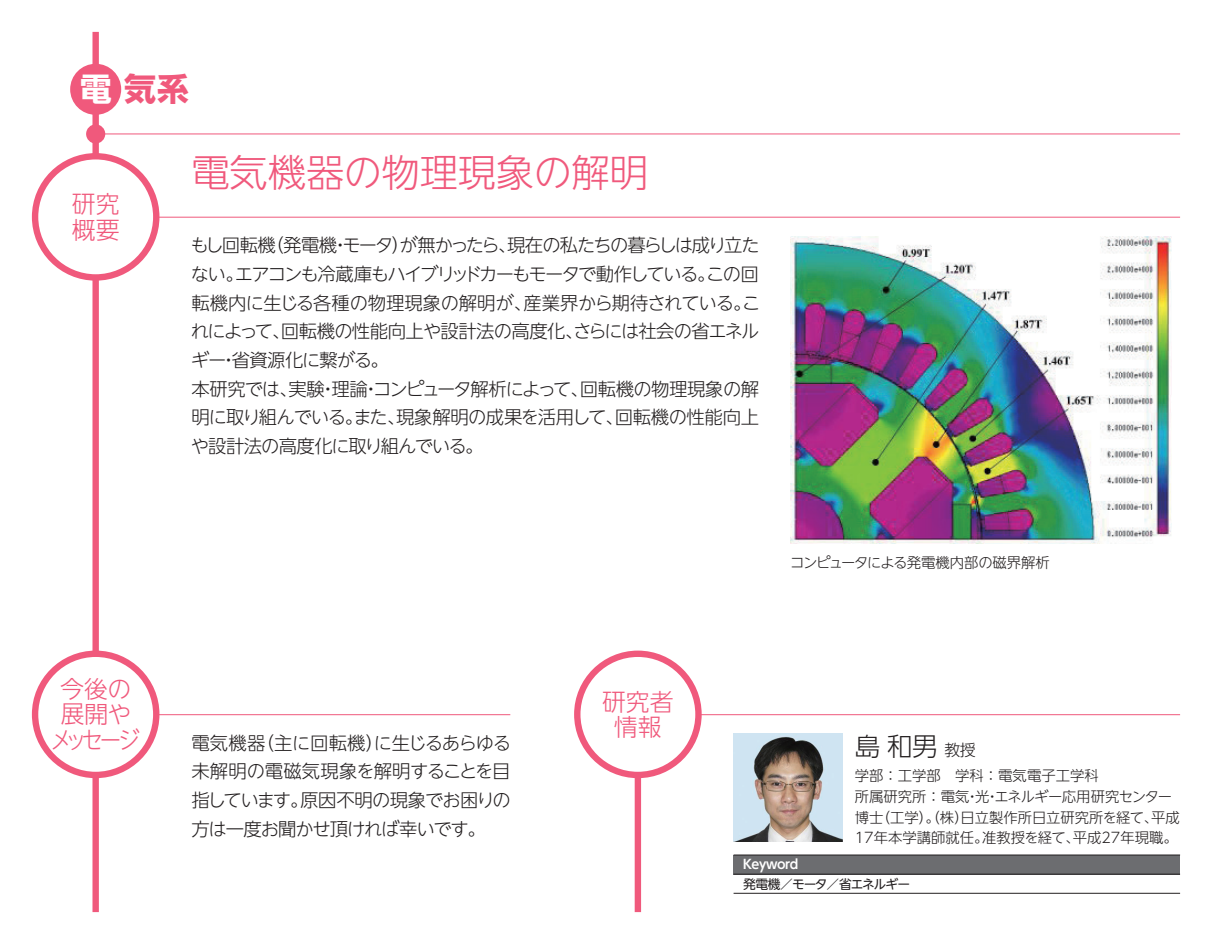
<style>
.page{position:relative;width:1212px;height:944px;background:#fff}
.page>*{position:absolute;margin:0;border:0;box-sizing:border-box;transform-origin:0 0}
.t1{font:300 38.25px "UD Shin Go NT Pr 6 N";color:#f0597c}
.t2{font:700 31.95px "UD Shin Go NT Pr 6 N";color:#f0597c}
.t3{font:300 25.43px "UD Shin Go NT Pr 6 N";color:#231f20}
.t4{font:300 23.85px/25.4px "UD Shin Go NT Pr 6 N";letter-spacing:-.09em;color:#f0597c;text-align:center}
.t5{font:300 23.85px/25.4px "UD Shin Go NT Pr 6 N";color:#f0597c}
.t6{font:300 18.22px/28.8px "UD Shin Go NT Pr 6 N";letter-spacing:-.05em;color:#231f20}
.t7{font:300 18.22px/28.8px "UD Shin Go NT Pr 6 N";letter-spacing:-.03em;color:#231f20}
.t8{font:300 18.22px/28.8px "UD Shin Go NT Pr 6 N";letter-spacing:-.095em;color:#231f20}
.t9{font:300 18.22px "UD Shin Go NT Pr 6 N";letter-spacing:-.005em;color:#231f20}
.t10{font:300 18.22px "UD Shin Go NT Pr 6 N";letter-spacing:-.015em;color:#231f20}
.t11{font:300 15.97px "UD Shin Go NT Pr 6 N";color:#231f20}
.t12{font:300 14.4px/20.7px "UD Shin Go NT Pr 6 N";color:#231f20}
.t13{font:300 14.4px "UD Shin Go NT Pr 6 N";letter-spacing:-.035em;color:#231f20}
.t14{font:12.83px "UD Shin Go NT Pr 6 N";letter-spacing:-.07em;color:#231f20}
.t15{font:700 12.83px "UD Shin Go NT Pr 6 N De";letter-spacing:-.03em;color:#fff}
.s1{color:#fff}
</style>
<div class="page">
<hr style="left:96px;top:134px;width:1084px;height:1px;background:#f0597c">
<div style="left:92px;top:32px;width:7px;height:880px;background:#f0597c"></div>
<div style="left:70px;top:64px;width:51px;height:51px;background:#f0597c;border-radius:50%"></div>
<div style="left:86px;top:124px;width:19px;height:20px;background:#f0597c;border-radius:50%"></div>
<hr style="left:96px;top:217px;width:1084px;height:1px;background:#f0597c">
<hr style="left:96px;top:714px;width:414px;height:1px;background:#f0597c">
<hr style="left:638px;top:714px;width:542px;height:1px;background:#f0597c">
<div style="left:635px;top:676px;width:6px;height:236px;background:#f0597c"></div>
<div style="left:35px;top:156px;width:121px;height:121px;background:#fff;border-radius:50%"></div>
<div style="left:32px;top:153px;width:127px;height:128px;border:6px solid #f0597c;border-radius:50%"></div>
<div style="left:35px;top:654px;width:121px;height:121px;background:#fff;border-radius:50%"></div>
<div style="left:32px;top:651px;width:127px;height:127px;border:6px solid #f0597c;border-radius:50%"></div>
<div style="left:577px;top:654px;width:121px;height:121px;background:#fff;border-radius:50%"></div>
<div style="left:574px;top:651px;width:128px;height:127px;border:6px solid #f0597c;border-radius:50%"></div>
<img style="left:733px;top:733px;width:109px;height:109px">
<img style="left:791px;top:236px;width:380px;height:308px">
<div style="left:733px;top:855px;width:447px;height:19px;background:#6c6d70"></div>
<hr style="left:733px;top:855px;width:447px;height:1px;background:#231f20">
<hr style="left:733px;top:874px;width:447px;height:1px;background:#231f20">
<hr style="left:733px;top:893px;width:447px;height:1px;background:#231f20">
<h2 class="t2" style="left:80px;top:63px;width:111px"><span class="s1">電</span>気系</h2>
<h3 class="t5" style="left:72px;top:191px;width:49px">研究概要</h3>
<h3 class="t4" style="left:50px;top:675px;width:91px">今後の展開やメッセージ</h3>
<h1 class="t1" style="left:191px;top:141px;width:458px">電気機器の物理現象の解明</h1>
<p class="t6" style="left:265px;top:230px;width:496px">（発電機モータが無かったら現在の私たちの暮らしは成り立た</p>
<p class="t6" style="left:392px;top:230px;width:20px">）</p>
<p class="t8" style="left:235px;top:230px;width:525px;text-indent:-45px">もし回転機<br>エアコンも冷蔵庫もハイブリッドカーもモータで動作しているこの回</p>
<p class="t6" style="left:331px;top:230px;width:20px">・</p>
<p class="t6" style="left:498px;top:230px;width:20px">、</p>
<p class="t6" style="left:191px;top:259px;width:55px">ない。</p>
<p class="t6" style="left:697px;top:259px;width:20px">。</p>
<p class="t7" style="left:191px;top:288px;width:570px">転機内に生じる各種の物理現象の解明が、<br>れによって回転機の性能向上や設計法の高度化さらには社会の省エネル</p>
<p class="t6" style="left:523px;top:288px;width:239px">産業界から期待されているこ。</p>
<p class="t6" style="left:191px;top:316px;width:200px;text-indent:81px">、<br>ギー省資源化に繋がる。</p>
<p class="t6" style="left:565px;top:316px;width:20px">、</p>
<p class="t6" style="left:220px;top:345px;width:20px">・</p>
<p class="t6" style="left:288px;top:374px;width:472px">実験理論コンピュータ解析によって回転機の物理現象の解</p>
<p class="t6" style="left:191px;top:374px;width:108px">本研究では、</p>
<p class="t6" style="left:319px;top:374px;width:20px">・</p>
<p class="t6" style="left:362px;top:374px;width:20px">・</p>
<p class="t6" style="left:571px;top:374px;width:20px">、</p>
<p class="t7" style="left:396px;top:402px;width:229px">現象解明の成果を活用して、</p>
<p class="t10" style="left:615px;top:403px;width:146px">回転機の性能向上</p>
<p class="t6" style="left:191px;top:402px;width:215px">明に取り組んでいるまた、</p>
<p class="t6" style="left:191px;top:402px;width:294px;text-indent:154px">。<br>や設計法の高度化に取り組んでいる。</p>
<p class="t13" style="left:790px;top:550px;width:261px">コンピュータによる発電機内部の磁界解析</p>
<p class="t6" style="left:256px;top:728px;width:257px">（主に回転機に生じるあらゆる</p>
<p class="t6" style="left:366px;top:728px;width:20px">）</p>
<p class="t6" style="left:191px;top:728px;width:76px">電気機器</p>
<p class="t9" style="left:191px;top:757px;width:321px">未解明の電磁気現象を解明することを目</p>
<p class="t6" style="left:300px;top:785px;width:212px">原因不明の現象でお困りの</p>
<p class="t6" style="left:191px;top:785px;width:296px">指しています。<br>方は一度お聞かせ頂ければ幸いです。</p>
<h3 class="t5" style="left:602px;top:688px;width:73px;text-align:center">研究者情報</h3>
<h3 class="t3" style="left:855px;top:726px;width:84px">島和男</h3>
<p class="t12" style="left:855px;top:765px;width:319px">学部：工学部　学科：電気電子工学科<br>所属研究所：電気光エネルギー応用研究センター</p>
<p class="t11" style="left:944px;top:737px;width:33px">教授</p>
<p class="t12" style="left:965px;top:786px;width:36px">・・</p>
<p class="t12" style="left:876px;top:806px;width:284px">（工学）。（株日立製作所日立研究所を経て、</p>
<p class="t12" style="left:954px;top:806px;width:16px">）</p>
<p class="t12" style="left:855px;top:806px;width:30px">博士</p>
<p class="t12" style="left:1151px;top:806px;width:30px">平成</p>
<p class="t12" style="left:855px;top:827px;width:135px">17年本学講師就任。</p>
<p class="t12" style="left:1073px;top:827px;width:107px">平成27年現職。</p>
<p class="t12" style="left:982px;top:827px;width:99px">准教授を経て、</p>
<p class="t15" style="left:743px;top:854px;width:57px">Keyword</p>
<p class="t14" style="left:743px;top:873px;width:168px">発電機／モータ／省エネルギー</p>
</div>
